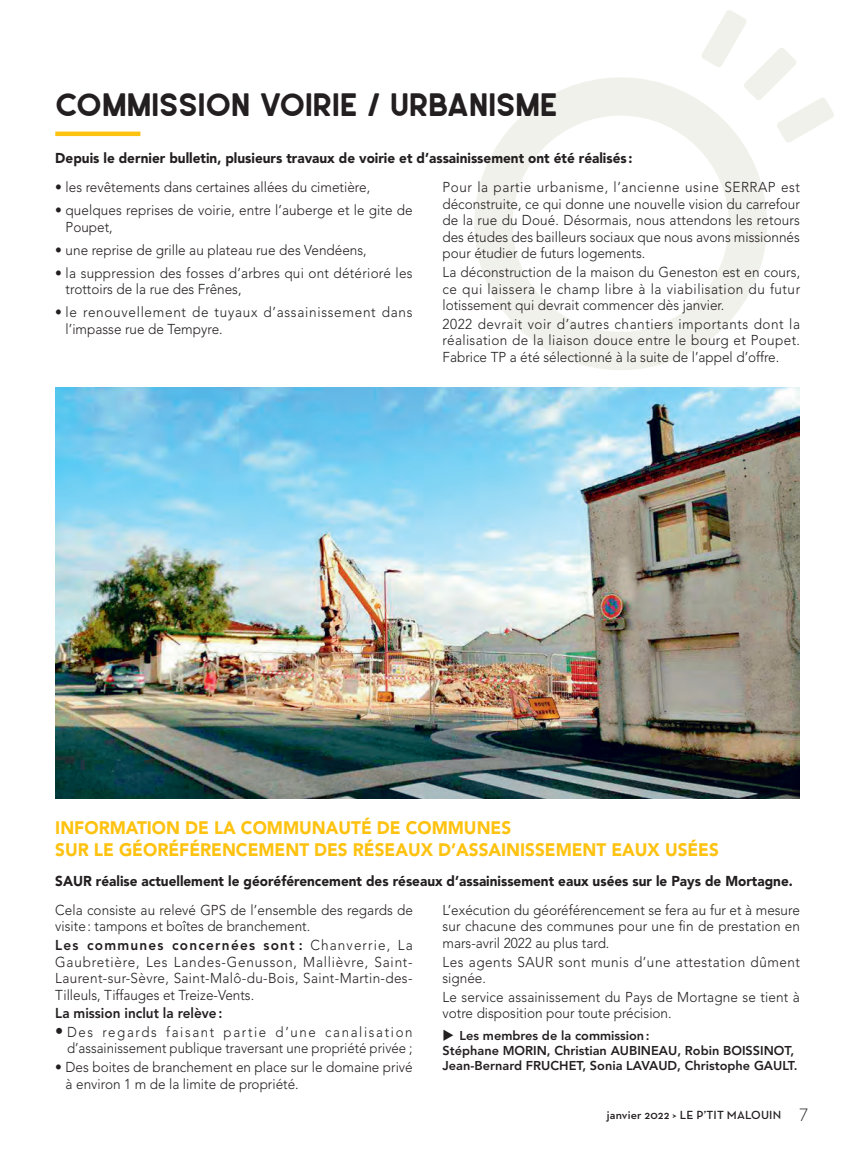
<style>
.page{position:relative;width:851px;height:1149px;background:#fff}
.page>*{position:absolute;margin:0;border:0;box-sizing:border-box;transform-origin:0 0}
.t1{font:700 33px "Leo Semi Rounded";color:#231f20}
.t2{font:900 18px/21.6px "Avenir LT";color:#fec211;scale:.95 1}
.t3{font:300 14.25px/16.5px "Avenir LT Std";color:#231f20;text-align:justify;scale:.95 1}
.t4{font:900 14.25px "Avenir LT";color:#231f20;scale:.95 1}
.t5{font:300 14.25px/16.5px "Avenir LT Std";color:#231f20;text-align:right;scale:.93 1}
.t6{font:300 14.25px/16.5px "Avenir LT Std";letter-spacing:.02em;color:#231f20;scale:.95 1}
.t7{font:300 14.25px/16.5px "Avenir LT Std";letter-spacing:.05em;color:#231f20;scale:.95 1}
.t8{font:300 14.25px/16.5px "Avenir LT Std";letter-spacing:.04em;color:#231f20;scale:.95 1}
.t9{font:800 14.25px "Avenir LT Std";color:#231f20;scale:.95 1}
.t10{font:800 12.75px/15px "Avenir LT";color:#231f20}
.t11{font:600 12px "Neutra Text";letter-spacing:.01em;color:#231f20}
.s1{font-weight:800}
.s2{font-size:17.25px}
.s3{font-weight:300;font-size:21px}
</style>
<div class="page">
<img style="left:55px;top:388px;width:744px;height:410px">
<svg style="left:474px;top:77px;width:293px;height:293px"></svg>
<svg style="left:700px;top:10px;width:134px;height:133px"></svg>
<div style="left:55px;top:131px;width:85px;height:5px;background:#fec211"></div>
<h1 class="t1" style="left:55px;top:87px;width:503px">COMMISSION VOIRIE / URBANISME</h1>
<p class="t4" style="left:55px;top:149px;width:609px">Depuis le dernier bulletin, plusieurs travaux de voirie et d’assainissement ont été réalisés :</p>
<p class="t3" style="left:55px;top:179px;width:333px">• les revêtements dans certaines allées du cimetière,</p>
<p class="t3" style="left:66px;top:202px;width:367px;text-indent:-10px">• quelques reprises de voirie, entre l’auberge et le gite de<br>Poupet,</p>
<p class="t3" style="left:55px;top:241px;width:329px">• une reprise de grille au plateau rue des Vendéens,</p>
<p class="t6" style="left:66px;top:264px;width:366px;text-indent:-10px">• la suppression des fosses d’arbres qui ont détérioré les trottoirs de la rue des Frênes,</p>
<p class="t7" style="left:66px;top:304px;width:366px;text-indent:-10px">• le renouvellement de tuyaux d’assainissement dans l’impasse rue de Tempyre.</p>
<p class="t3" style="left:442px;top:179px;width:378px">Pour la partie urbanisme, l’ancienne usine SERRAP est déconstruite, ce qui donne une nouvelle vision du carrefour de la rue du Doué. Désormais, nous attendons les retours des études des bailleurs sociaux que nous avons missionnés pour étudier de futurs logements.</p>
<p class="t3" style="left:442px;top:264px;width:378px">La déconstruction de la maison du Geneston est en cours, ce qui laissera le champ libre à la viabilisation du futur lotissement qui devrait commencer dès janvier.</p>
<p class="t3" style="left:442px;top:315px;width:378px">2022 devrait voir d’autres chantiers importants dont la réalisation de la liaison douce entre le bourg et Poupet.<br>Fabrice TP a été sélectionné à la suite de l’appel d’offre.</p>
<p class="t2" style="left:55px;top:816px;width:700px">INFORMATION DE LA COMMUNAUTÉ DE COMMUNES<br>SUR LE GÉORÉFÉRENCEMENT DES RÉSEAUX D’ASSAINISSEMENT EAUX USÉES</p>
<p class="t4" style="left:55px;top:871px;width:777px">SAUR réalise actuellement le géoréférencement des réseaux d’assainissement eaux usées sur le Pays de Mortagne.</p>
<p class="t3" style="left:55px;top:901px;width:378px">Cela consiste au relevé GPS de l’ensemble des regards de visite: tampons et boîtes de branchement.</p>
<p class="t3" style="left:55px;top:936px;width:378px"><span class="s1">Les communes concernées sont :</span> Chanverrie, La Gaubretière, Les Landes-Genusson, Mallièvre, Saint-Laurent-sur-Sèvre, Saint-Malô-du-Bois, Saint-Martin-des-Tilleuls, Tiffauges et Treize-Vents.</p>
<p class="t9" style="left:55px;top:1004px;width:177px">La mission inclut la relève:</p>
<p class="t5" style="left:55px;top:1023px;width:386px"><span class="s2">•</span> Des regards faisant partie d’une canalisation d’assainissement publique traversant une propriété privée ;</p>
<p class="t3" style="left:66px;top:1058px;width:367px;text-indent:-10px">• Des boites de branchement en place sur le domaine privé à environ 1 m de la limite de propriété.</p>
<p class="t3" style="left:442px;top:901px;width:378px">L’exécution du géoréférencement se fera au fur et à mesure sur chacune des communes pour une fin de prestation en mars-avril 2022 au plus tard.</p>
<p class="t8" style="left:442px;top:953px;width:378px">Les agents SAUR sont munis d’une attestation dûment signée.</p>
<p class="t3" style="left:442px;top:988px;width:377px">Le service assainissement du Pays de Mortagne se tient à votre disposition pour toute précision.</p>
<p class="t10" style="left:442px;top:1027px;width:356px;text-indent:17px">Les membres de la commission:<br>Stéphane MORIN, Christian AUBINEAU, Robin BOISSINOT,<br>Jean-Bernard FRUCHET, Sonia LAVAUD, Christophe GAULT.</p>
<p class="t11" style="left:606px;top:1107px;width:203px">janvier 2022 &gt; LE P’TIT MALOUIN <span class="s3">7</span></p>
</div>
